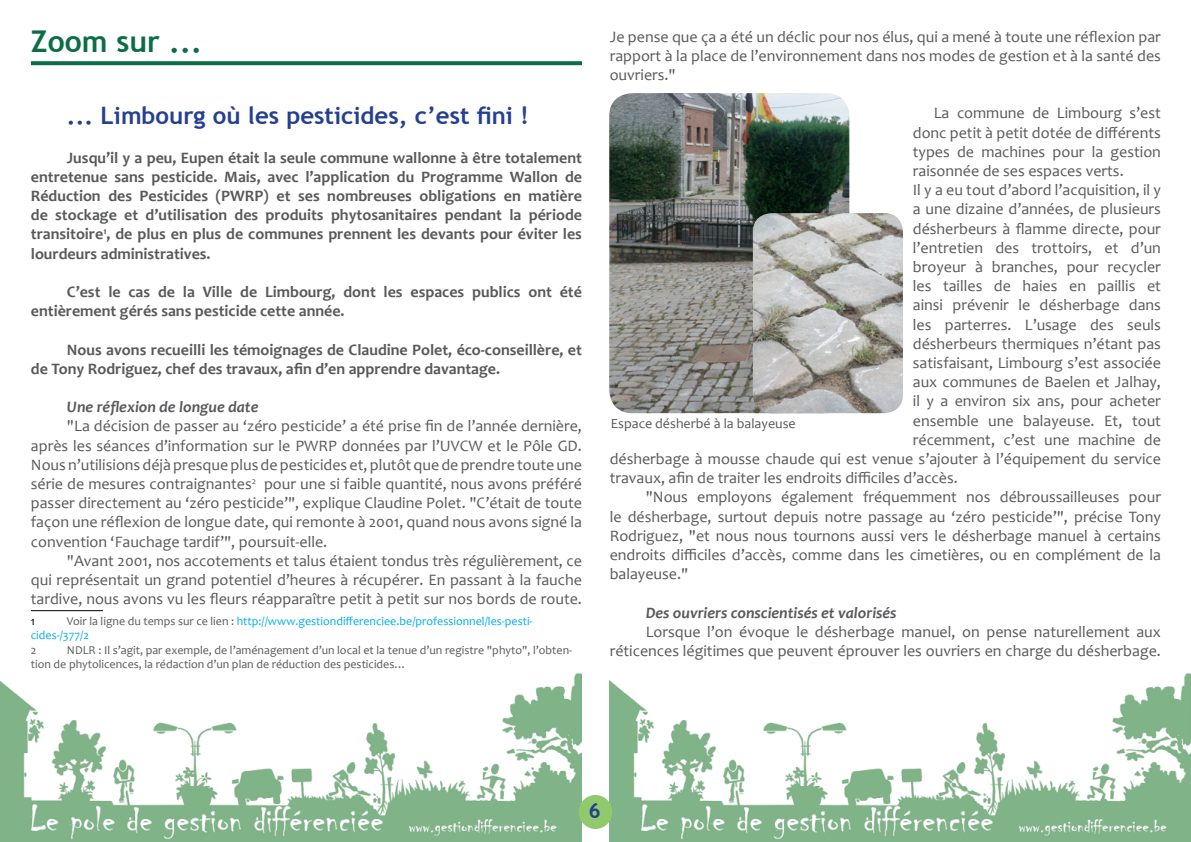
<style>
.page{position:relative;width:1191px;height:842px;background:#fff}
.page>*{position:absolute;margin:0;border:0;box-sizing:border-box;transform-origin:0 0}
.t1{font:700 30px "Trebuchet MS";color:#0b6e46}
.t2{font:700 24px "Trebuchet MS";color:#25408f}
.t3{font:700 21px "Trebuchet MS";color:#25408f}
.t4{font:16px/19.2px "Candara";color:#58595b;text-align:justify}
.t5{font:700 16px/19.2px "Candara";color:#58595b}
.t6{font:italic 700 16px "Candara";color:#58595b}
.t7{font:14px "Candara";color:#58595b}
.t8{font:12px/14.4px "Candara";color:#58595b}
.t9{font:12px/14.4px "Candara";color:#00aeef}
.t10{font:12px "Candara";color:#000}
.s1{color:#58595b}
</style>
<div class="page">
<img style="left:0;top:673px;width:582px;height:169px">
<img style="left:609px;top:673px;width:582px;height:169px">
<div style="left:578px;top:795px;width:34px;height:34px;background:#90ca6d;border-radius:50%"></div>
<hr style="left:31px;top:610px;width:72px;height:1px;background:#000">
<svg style="left:31px;top:61px;width:551px;height:4px;background:#17754f"></svg>
<img style="left:609px;top:93px;width:240px;height:320px">
<img style="left:753px;top:213px;width:150px;height:200px">
<h1 class="t1" style="left:31px;top:23px;width:173px">Zoom sur ...</h1>
<h2 class="t2" style="left:67px;top:101px;width:463px">... Limbourg où les pesticides, c’est fini !</h2>
<p class="t5" style="left:31px;top:148px;width:552px;text-align:justify;text-indent:36px">Jusqu’il y a peu, Eupen était la seule commune wallonne à être totalement entretenue sans pesticide. Mais, avec l’application du Programme Wallon de Réduction des Pesticides (PWRP) et ses nombreuses obligations en matière de stockage et d’utilisation des produits phytosanitaires pendant la période transitoire<sup>1</sup>, de plus en plus de communes prennent les devants pour éviter les lourdeurs administratives.</p>
<p class="t5" style="left:31px;top:282px;width:552px;text-indent:36px">C’est le cas de la Ville de Limbourg, dont les espaces publics ont été entièrement gérés sans pesticide cette année.</p>
<p class="t5" style="left:31px;top:340px;width:552px;text-indent:36px">Nous avons recueilli les témoignages de Claudine Polet, éco-conseillère, et de Tony Rodriguez, chef des travaux, afin d’en apprendre davantage.</p>
<p class="t6" style="left:67px;top:397px;width:193px">Une réflexion de longue date</p>
<p class="t4" style="left:31px;top:417px;width:552px;text-indent:36px">"La décision de passer au ‘zéro pesticide’ a été prise fin de l’année dernière, après les séances d’information sur le PWRP données par l’UVCW et le Pôle GD.<br>Nous n’utilisions déjà presque plus de pesticides et, plutôt que de prendre toute une série de mesures contraignantes<sup>2</sup> pour une si faible quantité, nous avons préféré passer directement au ‘zéro pesticide’", explique Claudine Polet. "C’était de toute façon une réflexion de longue date, qui remonte à 2001, quand nous avons signé la convention ‘Fauchage tardif’", poursuit-elle.</p>
<p class="t4" style="left:31px;top:551px;width:552px;text-indent:36px">"Avant 2001, nos accotements et talus étaient tondus très régulièrement, ce qui représentait un grand potentiel d’heures à récupérer. En passant à la fauche tardive, nous avons vu les fleurs réapparaître petit à petit sur nos bords de route.</p>
<p class="t10" style="left:31px;top:614px;width:6px">1</p>
<p class="t9" style="left:31px;top:614px;width:503px;text-indent:36px"><span class="s1">Voir la ligne du temps sur ce lien :</span> http://www.gestiondifferenciee.be/professionnel/les-pesti&shy;cides-/377/2</p>
<p class="t8" style="left:31px;top:643px;width:7px">2</p>
<p class="t8" style="left:31px;top:643px;width:543px;text-indent:36px">NDLR : Il s’agit, par exemple, de l’aménagement d’un local et la tenue d’un registre "phyto", l’obten&shy;tion de phytolicences, la rédaction d’un plan de réduction des pesticides…</p>
<p class="t4" style="left:609px;top:27px;width:553px">Je pense que ça a été un déclic pour nos élus, qui a mené à toute une réflexion par rapport à la place de l’environnement dans nos modes de gestion et à la santé des ouvriers."</p>
<p class="t4" style="left:933px;top:104px;width:229px">La commune de Limbourg s’est</p>
<p class="t4" style="left:913px;top:123px;width:250px">donc petit à petit dotée de différents</p>
<p class="t4" style="left:913px;top:142px;width:250px">types de machines pour la gestion</p>
<p class="t4" style="left:913px;top:161px;width:212px">raisonnée de ses espaces verts.</p>
<p class="t4" style="left:913px;top:180px;width:250px">Il y a eu tout d’abord l’acquisition, il y</p>
<p class="t4" style="left:913px;top:200px;width:250px">a une dizaine d’années, de plusieurs</p>
<p class="t4" style="left:913px;top:219px;width:250px">désherbeurs à flamme directe, pour</p>
<p class="t4" style="left:913px;top:238px;width:250px">l’entretien des trottoirs, et d’un</p>
<p class="t4" style="left:913px;top:257px;width:250px">broyeur à branches, pour recycler</p>
<p class="t4" style="left:913px;top:276px;width:249px">les tailles de haies en paillis et</p>
<p class="t4" style="left:913px;top:296px;width:250px">ainsi prévenir le désherbage dans</p>
<p class="t4" style="left:913px;top:315px;width:250px">les parterres. L’usage des seuls</p>
<p class="t4" style="left:913px;top:334px;width:250px">désherbeurs thermiques n’étant pas</p>
<p class="t4" style="left:913px;top:353px;width:250px">satisfaisant, Limbourg s’est associée</p>
<p class="t4" style="left:913px;top:372px;width:250px">aux communes de Baelen et Jalhay,</p>
<p class="t4" style="left:913px;top:392px;width:250px">il y a environ six ans, pour acheter</p>
<p class="t4" style="left:913px;top:411px;width:250px">ensemble une balayeuse. Et, tout</p>
<p class="t4" style="left:913px;top:430px;width:250px">récemment, c’est une machine de</p>
<p class="t4" style="left:609px;top:449px;width:553px">désherbage à mousse chaude qui est venue s’ajouter à l’équipement du service</p>
<p class="t4" style="left:609px;top:468px;width:349px">travaux, afin de traiter les endroits difficiles d’accès.</p>
<p class="t4" style="left:645px;top:488px;width:517px">"Nous employons également fréquemment nos débroussailleuses pour</p>
<p class="t4" style="left:609px;top:507px;width:553px">le désherbage, surtout depuis notre passage au ‘zéro pesticide’", précise Tony</p>
<p class="t4" style="left:609px;top:526px;width:553px">Rodriguez, "et nous nous tournons aussi vers le désherbage manuel à certains</p>
<p class="t4" style="left:609px;top:545px;width:553px">endroits difficiles d’accès, comme dans les cimetières, ou en complément de la</p>
<p class="t4" style="left:609px;top:564px;width:80px">balayeuse."</p>
<p class="t6" style="left:645px;top:603px;width:252px">Des ouvriers conscientisés et valorisés</p>
<p class="t4" style="left:609px;top:622px;width:553px;text-align:right">Lorsque l’on évoque le désherbage manuel, on pense naturellement aux réticences légitimes que peuvent éprouver les ouvriers en charge du désherbage.</p>
<p class="t7" style="left:611px;top:415px;width:186px">Espace désherbé à la balayeuse</p>
<h3 class="t3" style="left:588px;top:798px;width:14px">6</h3>
</div>
